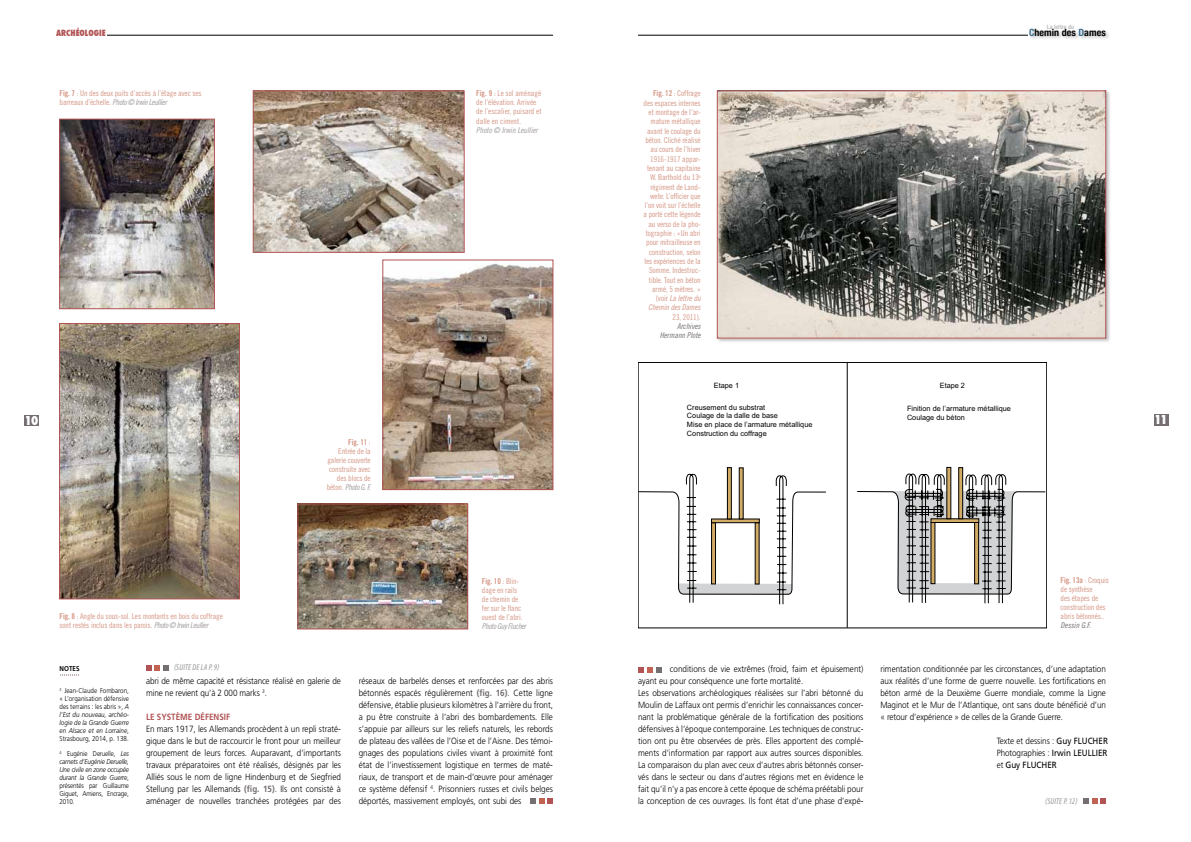
<style>
.page{position:relative;width:1191px;height:842px;background:#fff}
.page>*{position:absolute;margin:0;border:0;box-sizing:border-box;transform-origin:0 0}
.t1{font:800 condensed 12px "Futura";color:#fff}
.t2{font:700 condensed 10px "Helvetica Neue";letter-spacing:.005em;color:#000}
.t3{font:300 9px/12px "Frutiger";color:#000;text-align:justify;scale:.9 1}
.t4{font:700 9px "Frutiger";color:#b25455;scale:.9 1}
.t5{font:9px "Frutiger";color:#000;scale:.9 1}
.t6{font:italic condensed 8.5px "Myriad Pro";letter-spacing:.02em;color:#939598}
.t7{font:800 condensed 8.4px "Futura";color:#b25455}
.t8{font:8px/9.3px "Trade Gothic LT Std Cn 18";letter-spacing:-.01em;color:#d59786}
.t9{font:8px "Trade Gothic LT Std Cn 18 Obl";letter-spacing:-.045em;color:#a29ca0}
.t10{font:8px/9.3px "Trade Gothic LT Std Cn 18 Obl";color:#756e73;text-align:right}
.t11{font:8px/9.3px "Trade Gothic LT Std Cn 18 Obl";letter-spacing:-.01em;color:#d59786;text-align:right}
.t12{font:8px "Trade Gothic LT Std Cn 18 Obl";color:#a29ca0}
.t13{font:8px "Trade Gothic LT Std Bd Cn 20";letter-spacing:-.01em;color:#d59786}
.t14{font:7.3px/8.8px "Arial";color:#000}
.t15{font:300 7px/8px "Frutiger";color:#000;text-align:justify;scale:.9 1}
.t16{font:italic 300 7px/8px "Frutiger";letter-spacing:-.025em;color:#000;text-align:justify;scale:.9 1}
.t17{font:700 7px "Frutiger";color:#000;scale:.9 1}
.t18{font:700 condensed 6px "Helvetica Neue";color:#bcbec0}
.s1{font-family:"Trade Gothic LT Std Bd Cn 20"}
.s2{font-family:"Trade Gothic LT Std Cn 18";color:#d59786}
.s3{font-family:"Trade Gothic LT Std Cn 18"}
.s4{color:#3b6e8f}
.s5{font-family:"Trade Gothic LT Std Cn 18 Obl";color:#a29ca0}
.s6{font-style:italic}
.s7{font-style:normal}
.s8{font-weight:700;color:#756e73}
.s9{font-weight:400}
.s10{font-weight:300}
</style>
<div class="page">
<hr style="left:638px;top:35px;width:468px;height:1px;background:#000">
<div style="left:1028px;top:28px;width:82px;height:13px;background:#000;opacity:.25"></div>
<div style="left:25px;top:415px;width:14px;height:11px;background:#756e73"></div>
<div style="left:1154px;top:414px;width:14px;height:11px;background:#756e73"></div>
<img style="left:62px;top:121px;width:150px;height:186px">
<div style="left:60px;top:119px;width:154px;height:190px;border:1px solid #b25455"></div>
<img style="left:61px;top:325px;width:177px;height:272px">
<div style="left:59px;top:323px;width:181px;height:276px;border:1px solid #b25455"></div>
<img style="left:255px;top:93px;width:207px;height:157px">
<div style="left:253px;top:91px;width:211px;height:161px;border:1px solid #b25455"></div>
<img style="left:300px;top:506px;width:166px;height:121px">
<div style="left:298px;top:504px;width:170px;height:125px;border:1px solid #b25455"></div>
<img style="left:385px;top:263px;width:166px;height:225px">
<div style="left:383px;top:260px;width:170px;height:230px;border:1px solid #b25455"></div>
<hr style="left:847px;top:363px;width:1px;height:265px;background:#000">
<svg style="left:640px;top:474px;width:151px;height:131px"></svg>
<svg style="left:711px;top:523px;width:4px;height:61px"></svg>
<svg style="left:711px;top:519px;width:16px;height:4px"></svg>
<svg style="left:727px;top:467px;width:317px;height:127px"></svg>
<svg style="left:958px;top:467px;width:4px;height:6px"></svg>
<svg style="left:946px;top:467px;width:5px;height:6px"></svg>
<svg style="left:892px;top:473px;width:129px;height:131px"></svg>
<div style="left:638px;top:362px;width:408px;height:266px;border:1px solid #000"></div>
<svg style="left:146px;top:665px;width:23px;height:5px"></svg>
<hr style="left:107px;top:35px;width:446px;height:1px;background:#000">
<div style="left:716px;top:90px;width:395px;height:253px;background:#000;opacity:.25"></div>
<img style="left:719px;top:93px;width:385px;height:243px">
<div style="left:717px;top:91px;width:389px;height:247px;border:1px solid #b25455"></div>
<svg style="left:1083px;top:798px;width:23px;height:6px"></svg>
<svg style="left:530px;top:798px;width:23px;height:6px"></svg>
<svg style="left:638px;top:667px;width:23px;height:5px"></svg>
<p class="t7" style="left:56px;top:27px;width:51px">ARCHÉOLOGIE</p>
<p class="t8" style="left:60px;top:89px;width:143px"><span class="s1">Fig. 7</span> : Un des deux puits d’accès à l’étage avec ses</p>
<p class="t9" style="left:60px;top:98px;width:109px"><span class="s2">barreaux d’échelle.</span> Photo © Irwin Leullier</p>
<p class="t8" style="left:476px;top:89px;width:67px;line-height:9px"><span class="s1">Fig. 9</span> : Le sol aménagé de l’élévation. Arrivée de l’escalier, puisard et dalle en ciment.</p>
<p class="t12" style="left:476px;top:125px;width:63px">Photo © Irwin Leullier</p>
<p class="t8" style="left:643px;top:89px;width:59px;text-align:right"><span class="s1">Fig. 12</span> : Coffrage des espaces internes et montage de l’ar&shy;mature métallique avant le coulage du béton. Cliché réalisé au cours de l’hiver<br>1916-1917 appar&shy;tenant au capitaine<br>W. Barthold du 13<sup>e </sup>régiment de Land&shy;wehr. L’officier que l’on voit sur l’échelle a porté cette légende au verso de la pho&shy;tographie : «Un abri pour mitrailleuse en construction, selon les expériences de la<br>Somme. Indestruc&shy;tible. Tout en béton armé, 5 mètres. »</p>
<p class="t11" style="left:648px;top:294px;width:54px"><span class="s3">(voir</span> La lettre du<br>Chemin des Dames</p>
<p class="t8" style="left:672px;top:312px;width:30px">23, 2011).</p>
<p class="t10" style="left:660px;top:322px;width:42px">Archives<br>Hermann Plote</p>
<p class="t14" style="left:714px;top:381px;width:27px">Etape 1</p>
<p class="t14" style="left:939px;top:381px;width:27px">Etape 2</p>
<p class="t18" style="left:1047px;top:22px;width:29px">La lettre du</p>
<p class="t2" style="left:1029px;top:24px;width:78px"><span class="s4">C</span>hemin des <span class="s4">D</span>ames</p>
<p class="t14" style="left:687px;top:403px;width:127px">Creusement du substrat<br>Coulage de la dalle de base<br>Mise en place de l’armature métallique<br>Construction du coffrage</p>
<p class="t14" style="left:907px;top:404px;width:105px">Finition de l’armature métallique<br>Coulage du béton</p>
<h1 class="t1" style="left:25px;top:412px;width:15px">10</h1>
<h1 class="t1" style="left:1154px;top:411px;width:15px">11</h1>
<p class="t13" style="left:348px;top:437px;width:24px">Fig. 11 <span class="s3">:</span></p>
<p class="t8" style="left:327px;top:446px;width:45px;line-height:9px;text-align:right">Entrée de la galerie couverte construite avec des blocs de</p>
<p class="t9" style="left:327px;top:482px;width:45px"><span class="s2">béton.</span> Photo G. F.</p>
<p class="t8" style="left:60px;top:611px;width:165px;line-height:9px"><span class="s1">Fig. 8</span> : Angle du sous-sol. Les montants en bois du coffrage sont restés inclus dans les parois. <span class="s5">Photo © Irwin Leullier</span></p>
<p class="t17" style="left:60px;top:665px;width:24px">NOTES</p>
<p class="t6" style="left:174px;top:662px;width:47px">(SUITE DE LA P. 9)</p>
<p class="t15" style="left:60px;top:687px;width:79px"><sup>3</sup> Jean-Claude Fombaron, « L’organisation défensive des terrains : les abris », <span class="s6">A l’Est du nouveau, archéo&shy;logie de la Grande Guerre en Alsace et en Lorraine</span>, Strasbourg, 2014, p. 138.</p>
<p class="t16" style="left:60px;top:750px;width:79px"><sup>4</sup> <span class="s7">Eugénie Deruelle,</span> Les carnets d’Eugénie Deruelle, Une civile en zone occupée durant la Grande Guerre<span class="s7">, présentés par Guillaume Giguet, Amiens, Encrage, 2010.</span></p>
<p class="t3" style="left:146px;top:675px;width:218px">abri de même capacité et résistance réalisé en galerie de mine ne revient qu’à 2 000 marks <sup>3</sup>.</p>
<p class="t4" style="left:146px;top:712px;width:94px">LE SYSTÈME DÉFENSIF</p>
<p class="t3" style="left:146px;top:723px;width:218px">En mars 1917, les Allemands procèdent à un repli straté&shy;gique dans le but de raccourcir le front pour un meilleur groupement de leurs forces. Auparavant, d’importants travaux préparatoires ont été réalisés, désignés par les Alliés sous le nom de ligne H indenburg et de Siegfried Stellung par les Allemands <span class="s8">(FIG. 15)</span>. Ils ont consisté à aménager de nouvelles tranchées protégées par des</p>
<p class="t13" style="left:482px;top:576px;width:39px">Fig. 10 <span class="s3">: Blin-</span></p>
<p class="t8" style="left:482px;top:586px;width:42px;line-height:9px">dage en rails de chemin de fer sur le flanc ouest de l’abri.</p>
<p class="t9" style="left:482px;top:621px;width:46px">Photo Guy Flucher</p>
<p class="t3" style="left:359px;top:675px;width:217px">réseaux de barbelés denses et renforcées par des abris bétonnés espacés régulièrement <span class="s8">(FIG. 16)</span>. Cette ligne défensive, établie plusieurs kilomètres à l’arrière du front, a pu être construite à l’abri des bombardements. Elle s’appuie par ailleurs sur les reliefs naturels, les rebords de plateau des vallées de l’Oise et de l’Aisne. Des témoi&shy;gnages des populations civiles vivant à proximité font état de l’investissement logistique en termes de maté&shy;riaux, de transport et de main-d’œuvre pour aménager ce système défensif <sup>4</sup>. Prisonniers russes et civils belges déportés, massivement employés, ont subi des</p>
<p class="t8" style="left:1060px;top:575px;width:50px;line-height:9px"><span class="s1">Fig. 13a</span> : Croquis de synthèse<br>des étapes de construction des abris bétonnés..</p>
<p class="t10" style="left:1060px;top:620px;width:32px">Dessin G.F.</p>
<p class="t3" style="left:638px;top:663px;width:252px;text-align:left;text-indent:32px">conditions de vie extrêmes (froid, faim et épuisement) ayant eu pour conséquence une forte mortalité.<br>Les observations archéologiques réalisées sur l’abri bétonné du Moulin de Laffaux ont permis d’enrichir les connaissances concer&shy;nant la problématique générale de la fortification des positions défensives à l’époque contemporaine. Les techniques de construc&shy;tion ont pu être observées de près. Elles apportent des complé&shy;ments d’information par rapport aux autres sources disponibles.<br>La comparaison du plan avec ceux d’autres abris bétonnés conser&shy;vés dans le secteur ou dans d’autres régions met en évidence le fait qu’il n’y a pas encore à cette époque de schéma préétabli pour la conception de ces ouvrages. Ils font état d’une phase d’expé-</p>
<p class="t3" style="left:880px;top:663px;width:252px">rimentation conditionnée par les circonstances, d’une adaptation aux réalités d’une forme de guerre nouvelle. Les fortifications en béton armé de la Deuxième Guerre mondiale, comme la Ligne Maginot et le Mur de l’Atlantique, ont sans doute bénéficié d’un « retour d’expérience » de celles de la Grande Guerre.</p>
<p class="t3" style="left:996px;top:735px;width:125px">Texte et dessins : <span class="s9">GUY FLUCHER<br></span>Photographies : <span class="s9">IRWIN LEULL</span></p>
<p class="t5" style="left:1095px;top:748px;width:9px">IER</p>
<p class="t5" style="left:996px;top:760px;width:68px"><span class="s10">et</span> GUY FLUCHER</p>
<p class="t6" style="left:1045px;top:796px;width:34px">(SUITE P. 12)</p>
</div>
